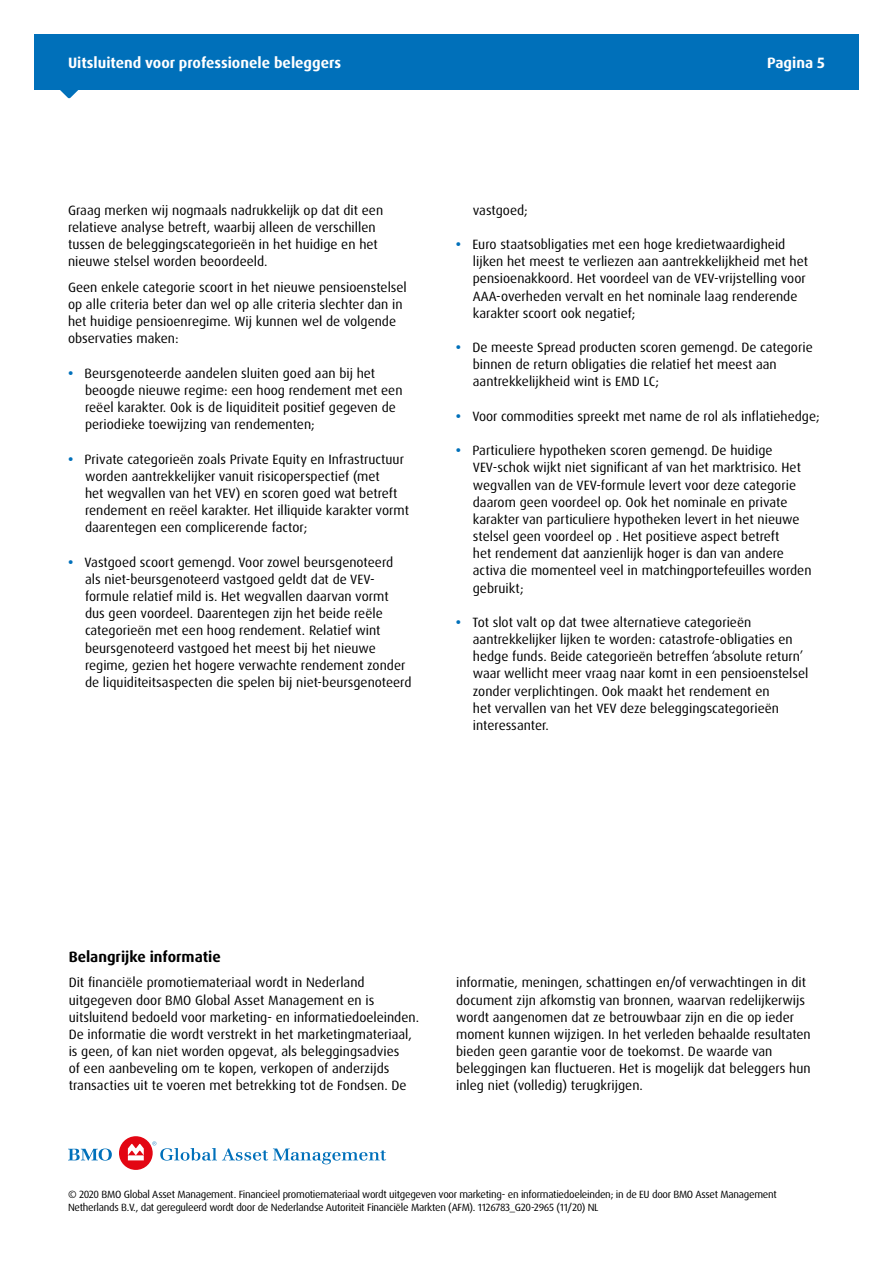
<style>
.page{position:relative;width:893px;height:1263px;background:#fff}
.page>*{position:absolute;margin:0;border:0;box-sizing:border-box;transform-origin:0 0}
.t1{font:700 15px "Dax Pro";color:#fff}
.t2{font:700 15px "Dax Pro";color:#000}
.t3{font:13.5px/17.1px "Dax Pro";color:#000}
.t4{font:10.5px/12.6px "Dax Pro";letter-spacing:-.025em;color:#000}
.s1{font-weight:700;color:#0070ba}
</style>
<div class="page">
<div style="left:34px;top:34px;width:825px;height:56px;background:#0070ba"></div>
<svg style="left:60px;top:90px;width:18px;height:9px"></svg>
<svg style="left:68px;top:1148px;width:44px;height:12px"></svg>
<div style="left:119px;top:1136px;width:34px;height:34px;background:#e30613;border-radius:50%"></div>
<svg style="left:128px;top:1144px;width:16px;height:16px"></svg>
<svg style="left:152px;top:1141px;width:234px;height:23px"></svg>
<p class="t1" style="left:68px;top:53px;width:275px">Uitsluitend voor professionele beleggers</p>
<p class="t1" style="left:767px;top:53px;width:59px">Pagina 5</p>
<p class="t3" style="left:68px;top:201px;width:317px">Graag merken wij nogmaals nadrukkelijk op dat dit een relatieve analyse betreft, waarbij alleen de verschillen tussen de beleggingscategorieën in het huidige en het nieuwe stelsel worden beoordeeld.</p>
<p class="t3" style="left:68px;top:279px;width:340px">Geen enkele categorie scoort in het nieuwe pensioenstelsel op alle criteria beter dan wel op alle criteria slechter dan in het huidige pensioenregime. Wij kunnen wel de volgende observaties maken:</p>
<p class="t3" style="left:85px;top:365px;width:319px;text-indent:-17px"><span class="s1">•</span> Beursgenoteerde aandelen sluiten goed aan bij het beoogde nieuwe regime: een hoog rendement met een reëel karakter. Ook is de liquiditeit positief gegeven de periodieke toewijzing van rendementen;</p>
<p class="t3" style="left:85px;top:450px;width:326px;text-indent:-17px"><span class="s1">•</span> Private categorieën zoals Private Equity en Infrastructuur worden aantrekkelijker vanuit risicoperspectief (met<br>het wegvallen van het VEV) en scoren goed wat betreft rendement en reëel karakter. Het illiquide karakter vormt daarentegen een complicerende factor;</p>
<p class="t3" style="left:85px;top:553px;width:328px;text-indent:-17px"><span class="s1">•</span> Vastgoed scoort gemengd. Voor zowel beursgenoteerd als niet-beursgenoteerd vastgoed geldt dat de VEV&shy;formule relatief mild is. Het wegvallen daarvan vormt dus geen voordeel. Daarentegen zijn het beide reële categorieën met een hoog rendement. Relatief wint beursgenoteerd vastgoed het meest bij het nieuwe regime, gezien het hogere verwachte rendement zonder de liquiditeitsaspecten die spelen bij niet-beursgenoteerd</p>
<p class="t3" style="left:473px;top:202px;width:56px">vastgoed;</p>
<p class="t3" style="left:473px;top:236px;width:337px;text-indent:-17px"><span class="s1">•</span> Euro staatsobligaties met een hoge kredietwaardigheid lijken het meest te verliezen aan aantrekkelijkheid met het pensioenakkoord. Het voordeel van de VEV-vrijstelling voor AAA-overheden vervalt en het nominale laag renderende karakter scoort ook negatief;</p>
<p class="t3" style="left:473px;top:339px;width:341px;text-indent:-17px"><span class="s1">•</span> De meeste Spread producten scoren gemengd. De categorie binnen de return obligaties die relatief het meest aan aantrekkelijkheid wint is EMD LC;</p>
<p class="t3" style="left:456px;top:408px;width:365px"><span class="s1">•</span> Voor commodities spreekt met name de rol als inflatiehedge;</p>
<p class="t3" style="left:473px;top:442px;width:340px;text-indent:-17px"><span class="s1">•</span> Particuliere hypotheken scoren gemengd. De huidige VEV-schok wijkt niet significant af van het marktrisico. Het wegvallen van de VEV-formule levert voor deze categorie daarom geen voordeel op. Ook het nominale en private karakter van particuliere hypotheken levert in het nieuwe stelsel geen voordeel op . Het positieve aspect betreft<br>het rendement dat aanzienlijk hoger is dan van andere activa die momenteel veel in matchingportefeuilles worden gebruikt;</p>
<p class="t3" style="left:473px;top:614px;width:337px;text-indent:-17px"><span class="s1">•</span> Tot slot valt op dat twee alternatieve categorieën aantrekkelijker lijken te worden: catastrofe-obligaties en hedge funds. Beide categorieën betreffen ‘absolute return’ waar wellicht meer vraag naar komt in een pensioenstelsel zonder verplichtingen. Ook maakt het rendement en<br>het vervallen van het VEV deze beleggingscategorieën interessanter.</p>
<p class="t2" style="left:69px;top:947px;width:154px">Belangrijke informatie</p>
<p class="t3" style="left:69px;top:974px;width:352px">Dit financiële promotiemateriaal wordt in Nederland uitgegeven door BMO Global Asset Management en is uitsluitend bedoeld voor marketing- en informatiedoeleinden.<br>De informatie die wordt verstrekt in het marketingmateriaal, is geen, of kan niet worden opgevat, als beleggingsadvies<br>of een aanbeveling om te kopen, verkopen of anderzijds transacties uit te voeren met betrekking tot de Fondsen. De</p>
<p class="t3" style="left:456px;top:974px;width:356px">informatie, meningen, schattingen en/of verwachtingen in dit document zijn afkomstig van bronnen, waarvan redelijkerwijs wordt aangenomen dat ze betrouwbaar zijn en die op ieder moment kunnen wijzigen. In het verleden behaalde resultaten bieden geen garantie voor de toekomst. De waarde van beleggingen kan fluctueren. Het is mogelijk dat beleggers hun inleg niet (volledig) terugkrijgen.</p>
<p class="t4" style="left:68px;top:1188px;width:710px">© 2020 BMO Global Asset Management. Financieel promotiemateriaal wordt uitgegeven voor marketing- en informatiedoeleinden; in de EU door BMO Asset Management<br>Netherlands B.V., dat gereguleerd wordt door de Nederlandse Autoriteit Financiële Markten (AFM). 1126783_G20-2965 (11/20) NL</p>
</div>
